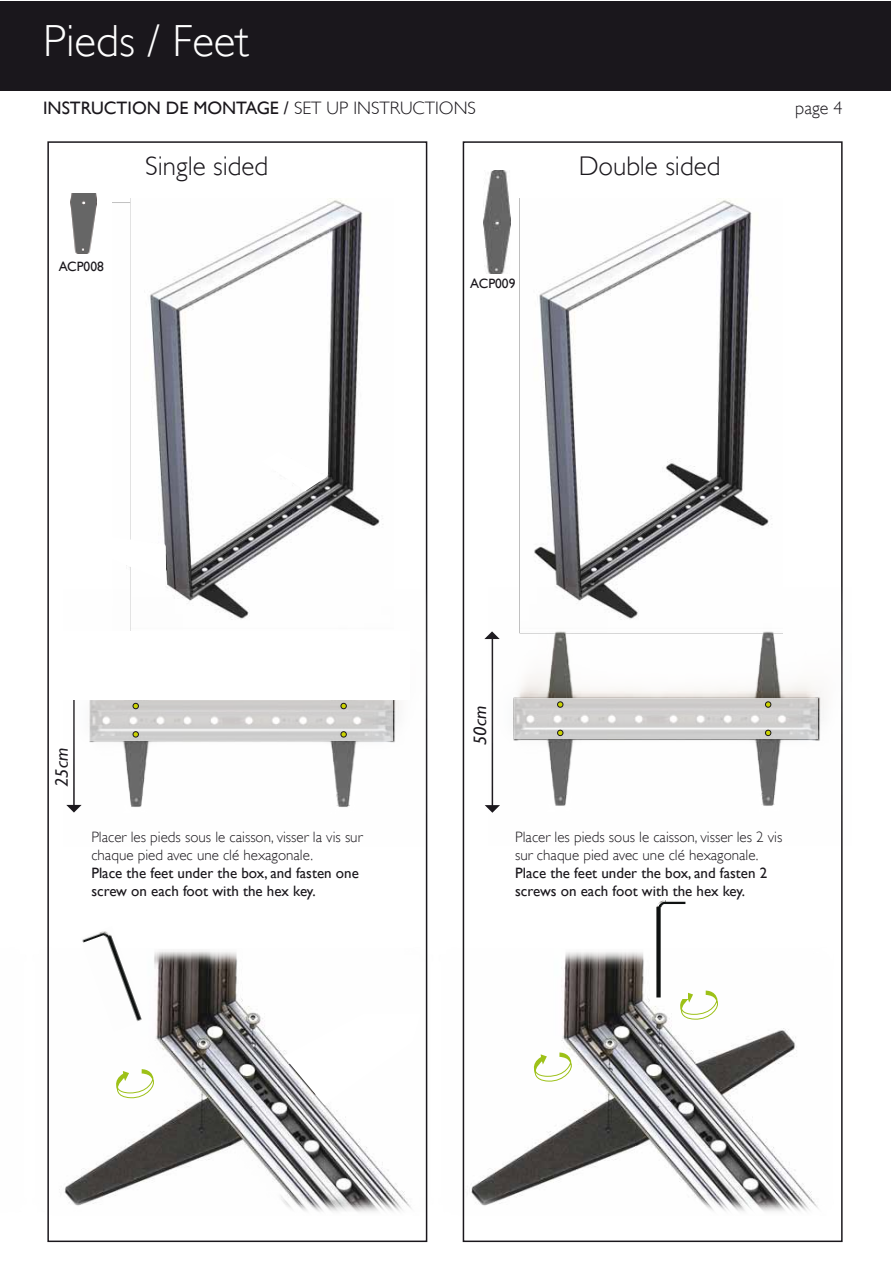
<style>
.page{position:relative;width:893px;height:1263px;background:#fff}
.page>*{position:absolute;margin:0;border:0;box-sizing:border-box;transform-origin:0 0}
.t1{font:300 45px "Gill Sans";color:#fff}
.t2{font:300 27px "Gill Sans";color:#1a171c}
.t3{font:18px "Gill Sans";color:#1a171c}
.t4{font:italic 18px "Gill Sans";color:#1a171c}
.t5{font:300 18px "Gill Sans";color:#1a171c}
.t6{font:300 15px/18px "Gill Sans";color:#1a171c}
.t7{font:15px/18px "Gill Sans";color:#1a171c}
.t8{font:13.5px "Gill Sans";color:#1a171c}
.s1{font-weight:300}
</style>
<div class="page">
<div style="left:0;top:2px;width:890px;height:89px;background:#1a171c"></div>
<img style="left:427px;top:947px;width:392px;height:268px">
<img style="left:59px;top:950px;width:353px;height:262px">
<svg style="left:112px;top:1069px;width:45px;height:30px"></svg>
<svg style="left:529px;top:1052px;width:45px;height:30px"></svg>
<svg style="left:676px;top:990px;width:45px;height:30px"></svg>
<svg style="left:283px;top:1013px;width:129px;height:92px"></svg>
<img style="left:425px;top:199px;width:347px;height:443px">
<img style="left:47px;top:199px;width:336px;height:443px">
<svg style="left:261px;top:452px;width:65px;height:39px"></svg>
<svg style="left:84px;top:535px;width:82px;height:47px"></svg>
<img style="left:488px;top:588px;width:355px;height:257px">
<svg style="left:514px;top:698px;width:304px;height:41px;background:#d1d0d0"></svg>
<svg style="left:557px;top:730px;width:6px;height:6px"></svg>
<svg style="left:557px;top:701px;width:6px;height:6px"></svg>
<svg style="left:765px;top:701px;width:6px;height:6px"></svg>
<svg style="left:765px;top:730px;width:6px;height:6px"></svg>
<img style="left:64px;top:589px;width:363px;height:258px">
<svg style="left:90px;top:700px;width:303px;height:40px;background:#d1d0d0"></svg>
<svg style="left:133px;top:731px;width:6px;height:6px"></svg>
<svg style="left:133px;top:703px;width:6px;height:6px"></svg>
<svg style="left:341px;top:703px;width:6px;height:6px"></svg>
<svg style="left:341px;top:731px;width:6px;height:6px"></svg>
<img style="left:484px;top:170px;width:26px;height:103px">
<img style="left:654px;top:900px;width:33px;height:98px">
<img style="left:80px;top:931px;width:66px;height:100px">
<div style="left:59px;top:631px;width:351px;height:68px;background:#fff"></div>
<img style="left:70px;top:194px;width:26px;height:59px">
<h1 class="t1" style="left:43px;top:16px;width:207px">Pieds / Feet</h1>
<p class="t3" style="left:43px;top:98px;width:434px">INSTRUCTION DE MONTAGE / <span class="s1">SET UP INSTRUCTIONS</span></p>
<p class="t5" style="left:795px;top:98px;width:49px">page 4</p>
<h2 class="t2" style="left:145px;top:150px;width:125px">Single sided</h2>
<h2 class="t2" style="left:579px;top:150px;width:143px">Double sided</h2>
<p class="t8" style="left:59px;top:258px;width:47px">ACP008</p>
<p class="t8" style="left:470px;top:276px;width:47px">ACP009</p>
<p class="t4" style="left:51px;top:787px;width:41px;rotate:-90deg">25cm</p>
<p class="t6" style="left:91px;top:828px;width:273px">Placer les pieds sous le caisson, visser la vis sur chaque pied avec une clé hexagonale.</p>
<p class="t7" style="left:91px;top:864px;width:269px">Place the feet under the box, and fasten one screw on each foot with the hex key.</p>
<p class="t4" style="left:470px;top:745px;width:41px;rotate:-90deg">50cm</p>
<p class="t6" style="left:515px;top:828px;width:269px">Placer les pieds sous le caisson, visser les 2 vis sur chaque pied avec une clé hexagonale.</p>
<p class="t7" style="left:515px;top:864px;width:254px">Place the feet under the box, and fasten 2 screws on each foot with the hex key.</p>
</div>
